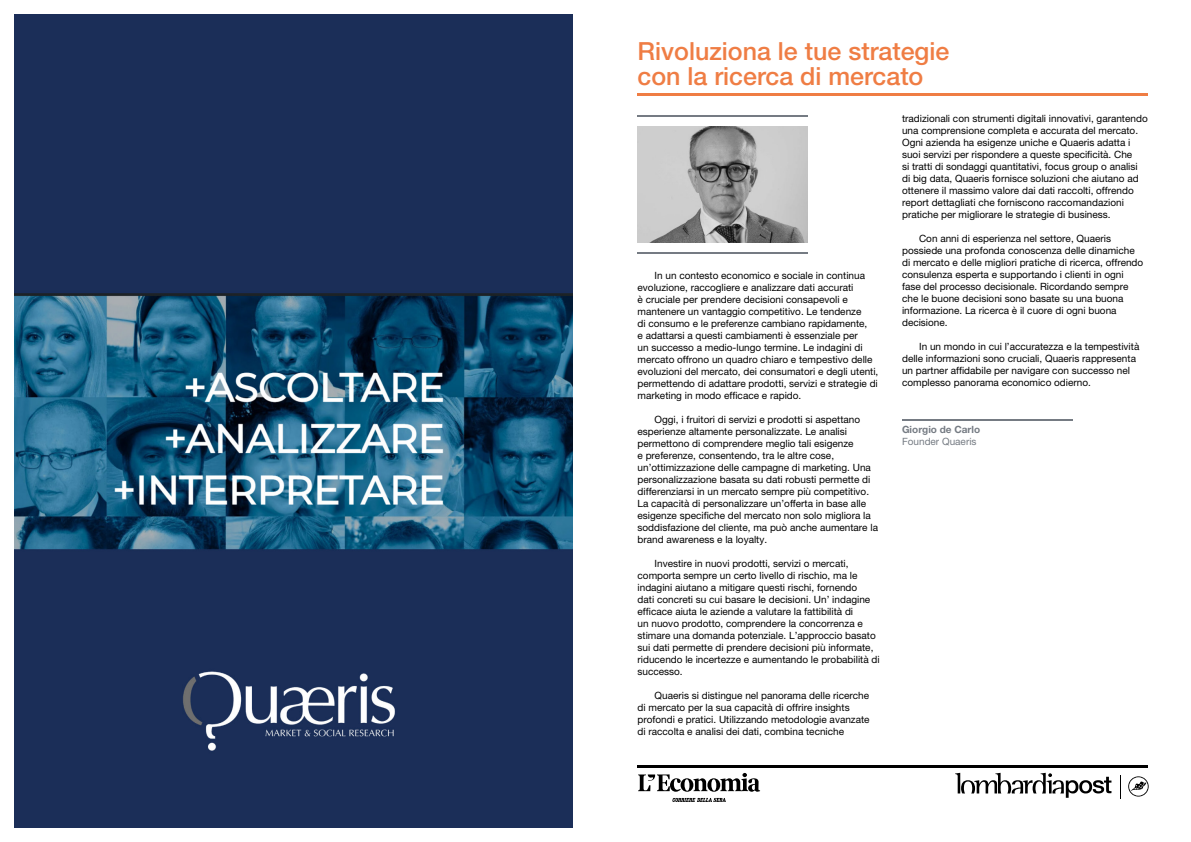
<style>
.page{position:relative;width:1191px;height:842px;background:#fff}
.page>*{position:absolute;margin:0;border:0;box-sizing:border-box;transform-origin:0 0}
.t1{font:500 25px/25px "Helvetica Neue LT Pro";color:#ef7d44}
.t2{font:10px/12px "Helvetica Neue LT Pro";color:#000}
.t3{font:700 10px "Helvetica Neue LT Pro";color:#757b83}
.t4{font:10px "Helvetica Neue LT Pro";color:#757b83}
</style>
<div class="page">
<hr style="left:637px;top:766px;width:511px;height:2px;background:#000">
<svg style="left:638px;top:773px;width:122px;height:19px"></svg>
<svg style="left:672px;top:798px;width:54px;height:4px"></svg>
<svg style="left:1128px;top:776px;width:20px;height:20px"></svg>
<svg style="left:955px;top:773px;width:156px;height:25px"></svg>
<img style="left:14px;top:14px;width:559px;height:814px">
<hr style="left:637px;top:94px;width:511px;height:2px;background:#ef7d44">
<hr style="left:902px;top:419px;width:170px;height:2px;background:#757b83">
<img style="left:637px;top:126px;width:170px;height:116px">
<hr style="left:637px;top:115px;width:170px;height:1px;background:#757b83">
<hr style="left:637px;top:252px;width:170px;height:2px;background:#757b83">
<h1 class="t1" style="left:637px;top:39px;width:313px">Rivoluziona le tue strategie con la ricerca di mercato</h1>
<p class="t2" style="left:637px;top:270px;width:242px;text-indent:17px">In un contesto economico e sociale in continua evoluzione, raccogliere e analizzare dati accurati<br>è cruciale per prendere decisioni consapevoli e mantenere un vantaggio competitivo. Le tendenze<br>di consumo e le preferenze cambiano rapidamente,<br>e adattarsi a questi cambiamenti è essenziale per<br>un successo a medio-lungo termine. Le indagini di mercato offrono un quadro chiaro e tempestivo delle evoluzioni del mercato, dei consumatori e degli utenti, permettendo di adattare prodotti, servizi e strategie di marketing in modo efficace e rapido.</p>
<p class="t2" style="left:637px;top:414px;width:242px;text-indent:17px">Oggi, i fruitori di servizi e prodotti si aspettano esperienze altamente personalizzate. Le analisi permettono di comprendere meglio tali esigenze<br>e preferenze, consentendo, tra le altre cose, un’ottimizzazione delle campagne di marketing. Una personalizzazione basata su dati robusti permette di differenziarsi in un mercato sempre più competitivo.<br>La capacità di personalizzare un’offerta in base alle esigenze specifiche del mercato non solo migliora la soddisfazione del cliente, ma può anche aumentare la brand awareness e la loyalty.</p>
<p class="t2" style="left:637px;top:558px;width:244px;text-indent:17px">Investire in nuovi prodotti, servizi o mercati, comporta sempre un certo livello di rischio, ma le indagini aiutano a mitigare questi rischi, fornendo<br>dati concreti su cui basare le decisioni. Un’ indagine efficace aiuta le aziende a valutare la fattibilità di<br>un nuovo prodotto, comprendere la concorrenza e stimare una domanda potenziale. L’approccio basato sui dati permette di prendere decisioni più informate, riducendo le incertezze e aumentando le probabilità di successo.</p>
<p class="t2" style="left:637px;top:690px;width:234px;text-indent:17px">Quaeris si distingue nel panorama delle ricerche di mercato per la sua capacità di offrire insights profondi e pratici. Utilizzando metodologie avanzate di raccolta e analisi dei dati, combina tecniche</p>
<p class="t2" style="left:902px;top:112px;width:247px">tradizionali con strumenti digitali innovativi, garantendo una comprensione completa e accurata del mercato.<br>Ogni azienda ha esigenze uniche e Quaeris adatta i suoi servizi per rispondere a queste specificità. Che<br>si tratti di sondaggi quantitativi, focus group o analisi di big data, Quaeris fornisce soluzioni che aiutano ad ottenere il massimo valore dai dati raccolti, offrendo report dettagliati che forniscono raccomandazioni pratiche per migliorare le strategie di business.</p>
<p class="t2" style="left:902px;top:232px;width:243px;text-indent:17px">Con anni di esperienza nel settore, Quaeris possiede una profonda conoscenza delle dinamiche di mercato e delle migliori pratiche di ricerca, offrendo consulenza esperta e supportando i clienti in ogni fase del processo decisionale. Ricordando sempre che le buone decisioni sono basate su una buona informazione. La ricerca è il cuore di ogni buona decisione.</p>
<p class="t2" style="left:902px;top:340px;width:239px;text-indent:17px">In un mondo in cui l’accuratezza e la tempestività delle informazioni sono cruciali, Quaeris rappresenta un partner affidabile per navigare con successo nel complesso panorama economico odierno.</p>
<p class="t3" style="left:902px;top:423px;width:80px">Giorgio de Carlo</p>
<p class="t4" style="left:902px;top:435px;width:76px">Founder Quaeris</p>
</div>
